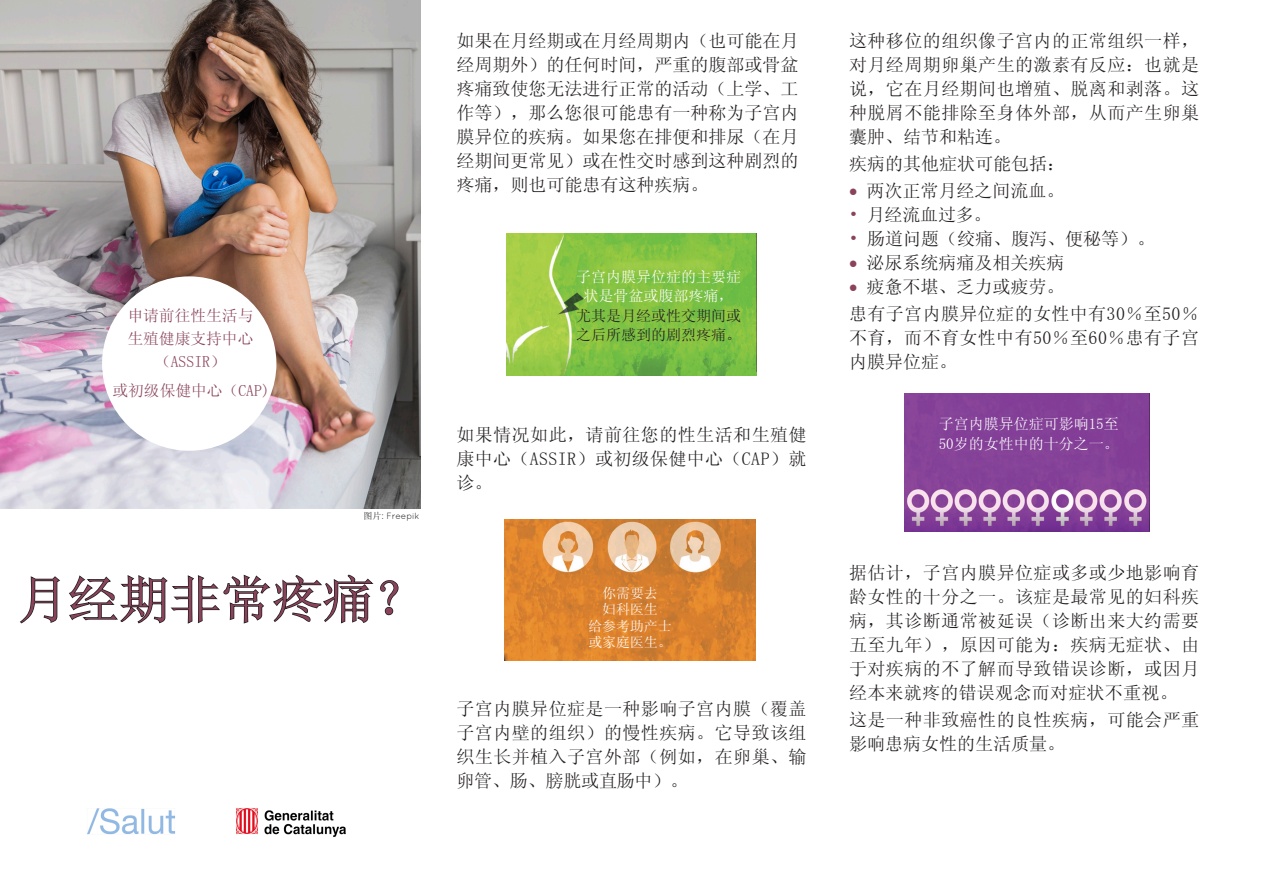
<style>
.page{position:relative;width:1263px;height:893px;background:#fff}
.page>*{position:absolute;margin:0;border:0;box-sizing:border-box;transform-origin:0 0}
.t1{font:51px "Sim Sun";color:#89435a}
.Texto{font:18px/24px "Sim Sun";letter-spacing:.02em;color:#231f20;text-align:justify}
.Texto-2{font:18px "Sim Sun";color:#231f20}
.Texto-3{font:15.75px/23px "Sim Sun";color:#89435a;text-align:center}
.t2{font:15px/19.5px "Sim Sun";color:#fff}
.t3{font:15px/19.5px "Sim Sun";color:#231f20}
.t4{font:13.8px "Sim Sun";color:#fff}
.texto{font:9px "Quicksand";color:#231f20}
.s1{font-family:"Sim Sun"}
.s2{color:#89435a}
</style>
<div class="page">
<img style="left:236px;top:808px;width:110px;height:29px">
<img style="left:87px;top:808px;width:88px;height:27px">
<img style="left:904px;top:393px;width:246px;height:139px">
<img style="left:0;top:0;width:421px;height:508px">
<div style="left:102px;top:276px;width:174px;height:175px;background:#fff;border-radius:50%"></div>
<img style="left:505px;top:520px;width:251px;height:141px">
<img style="left:506px;top:234px;width:251px;height:141px">
<svg style="left:20px;top:576px;width:40px;height:48px"></svg>
<svg style="left:69px;top:574px;width:330px;height:50px"></svg>
<p class="Texto-3" style="left:127px;top:304px;width:127px">申请前往性生活与生殖健康支持中心（ASSIR）</p>
<p class="Texto-3" style="left:112px;top:379px;width:159px">或初级保健中心（CAP)</p>
<p class="texto" style="left:364px;top:511px;width:57px"><span class="s1">图片</span>: Freepik</p>
<p class="t1" style="left:17px;top:574px;width:409px">月经期非常疼痛？</p>
<p class="Texto" style="left:456px;top:28px;width:343px">如果在月经期或在月经周期内（也可能在月经周期外）的任何时间，严重的腹部或骨盆疼痛致使您无法进行正常的活动（上学、工作等），那么您很可能患有一种称为子宫内膜异位的疾病。如果您在排便和排尿（在月经期间更常见）或在性交时感到这种剧烈的疼痛，则也可能患有这种疾病。</p>
<p class="t2" style="left:576px;top:267px;width:166px;text-align:center">子宫内膜异位症的主要症状是骨盆或腹部疼痛，</p>
<p class="t3" style="left:576px;top:306px;width:166px">尤其是月经或性交期间或之后所感到的剧烈疼痛。</p>
<p class="Texto" style="left:456px;top:422px;width:352px">如果情况如此，请前往您的性生活和生殖健康中心（ASSIR）或初级保健中心（CAP）就诊。</p>
<p class="t4" style="left:602px;top:586px;width:57px">你需要去</p>
<p class="t4" style="left:602px;top:602px;width:57px">妇科医生</p>
<p class="t4" style="left:588px;top:619px;width:85px">给参考助产士</p>
<p class="t4" style="left:588px;top:635px;width:85px">或家庭医生。</p>
<p class="Texto" style="left:456px;top:696px;width:352px">子宫内膜异位症是一种影响子宫内膜（覆盖子宫内壁的组织）的慢性疾病。它导致该组织生长并植入子宫外部（例如，在卵巢、输卵管、肠、膀胱或直肠中）。</p>
<p class="Texto" style="left:849px;top:28px;width:352px">这种移位的组织像子宫内的正常组织一样，对月经周期卵巢产生的激素有反应：也就是说，它在月经期间也增殖、脱离和剥落。这种脱屑不能排除至身体外部，从而产生卵巢囊肿、结节和粘连。</p>
<p class="Texto-2" style="left:849px;top:155px;width:217px">疾病的其他症状可能包括：</p>
<p class="Texto-2" style="left:849px;top:182px;width:217px"><span class="s2">•</span> 两次正常月经之间流血。</p>
<p class="Texto" style="left:849px;top:203px;width:144px"><span class="s2">•</span> 月经流血过多。</p>
<p class="Texto-2" style="left:849px;top:230px;width:307px"><span class="s2">•</span> 肠道问题（绞痛、腹泻、便秘等）。</p>
<p class="Texto-2" style="left:849px;top:254px;width:217px"><span class="s2">•</span> 泌尿系统病痛及相关疾病</p>
<p class="Texto-2" style="left:849px;top:278px;width:217px"><span class="s2">•</span> 疲惫不堪、乏力或疲劳。</p>
<p class="Texto" style="left:849px;top:302px;width:351px">患有子宫内膜异位症的女性中有30％至50％不育，而不育女性中有50％至60％患有子宫内膜异位症。</p>
<p class="t2" style="left:939px;top:414px;width:181px">子宫内膜异位症可影响15至<br>50岁的女性中的十分之一。</p>
<p class="Texto" style="left:849px;top:560px;width:352px">据估计，子宫内膜异位症或多或少地影响育龄女性的十分之一。该症是最常见的妇科疾病，其诊断通常被延误（诊断出来大约需要五至九年），原因可能为：疾病无症状、由于对疾病的不了解而导致错误诊断，或因月经本来就疼的错误观念而对症状不重视。</p>
<p class="Texto" style="left:849px;top:707px;width:352px">这是一种非致癌性的良性疾病，可能会严重影响患病女性的生活质量。</p>
</div>
